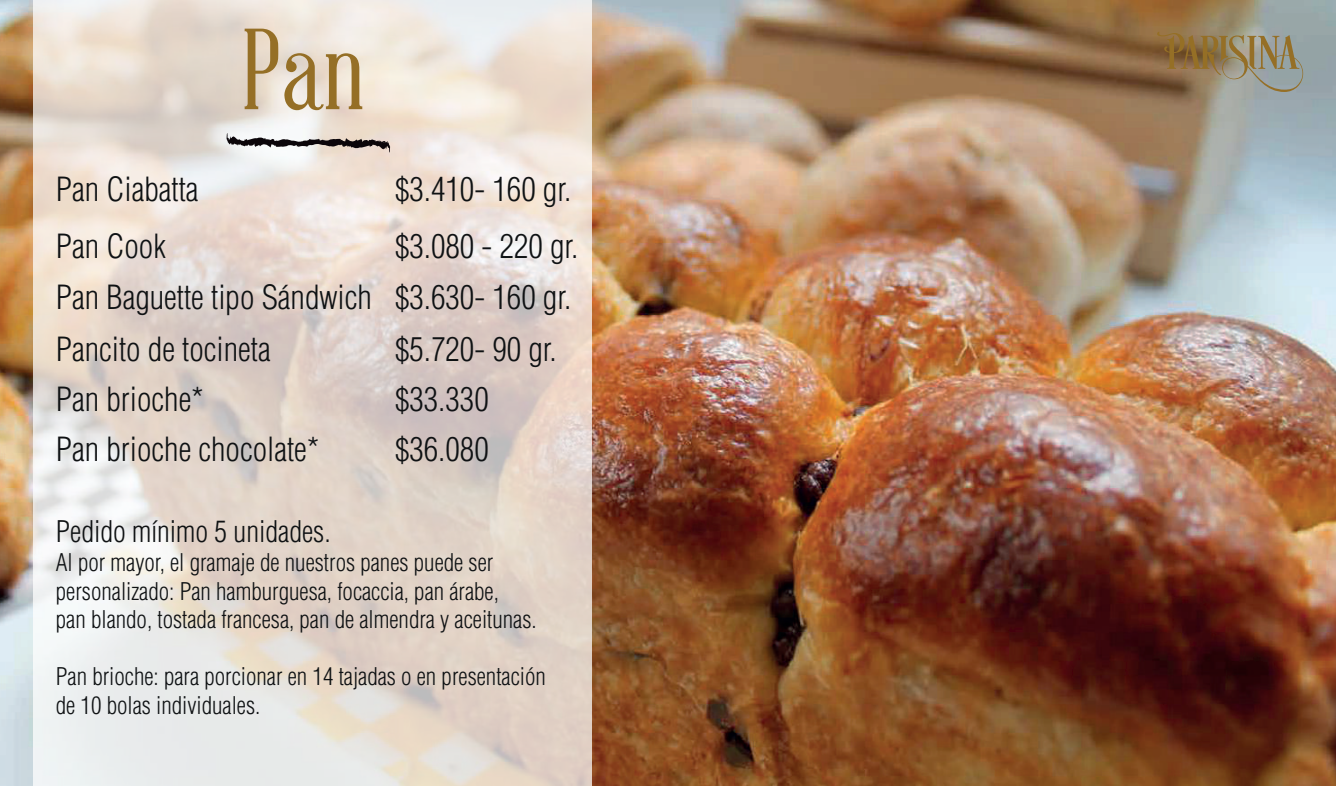
<style>
.page{position:relative;width:1336px;height:786px;background:#fff}
.page>*{position:absolute;margin:0;border:0;box-sizing:border-box;transform-origin:0 0}
.t1{font:112.5px "Abraham Lincoln";color:#956f26}
.t2{font:300 condensed 32.5px/51.6px "Helvetica";color:#0f1214}
.t3{font:300 condensed 29.12px "Helvetica";color:#0f1214}
.t4{font:300 condensed 23.75px/28.6px "Helvetica";color:#0f1214}
</style>
<div class="page">
<img style="left:0;top:0;width:1335px;height:785px">
<svg style="left:34px;top:0;width:558px;height:785px;background:#e5dbd3"></svg>
<svg style="left:226px;top:133px;width:164px;height:20px"></svg>
<svg style="left:1156px;top:31px;width:146px;height:61px;background:#938467"></svg>
<h1 class="t1" style="left:241px;top:11px;width:125px">Pan</h1>
<h2 class="t2" style="left:56px;top:163px;width:144px">Pan Ciabatta</h2>
<h2 class="t2" style="left:395px;top:163px;width:178px">$3.410- 160 gr.</h2>
<h2 class="t2" style="left:56px;top:219px;width:112px">Pan Cook</h2>
<h2 class="t2" style="left:56px;top:219px;width:524px;text-indent:339px">$3.080 - 220 gr.<br>Pan Baguette tipo Sándwich $3.630- 160 gr.<br>Pancito de tocineta</h2>
<h2 class="t2" style="left:395px;top:323px;width:163px">$5.720- 90 gr.</h2>
<h2 class="t2" style="left:56px;top:373px;width:150px">Pan brioche*</h2>
<h2 class="t2" style="left:395px;top:373px;width:95px">$33.330</h2>
<h2 class="t2" style="left:56px;top:423px;width:265px">Pan brioche chocolate*</h2>
<h2 class="t2" style="left:395px;top:423px;width:95px">$36.080</h2>
<p class="t3" style="left:56px;top:513px;width:276px">Pedido mínimo 5 unidades.</p>
<p class="t4" style="left:56px;top:547px;width:482px">Al por mayor, el gramaje de nuestros panes puede ser personalizado: Pan hamburguesa, focaccia, pan árabe,<br>pan blando, tostada francesa, pan de almendra y aceitunas.</p>
<p class="t4" style="left:56px;top:662px;width:491px">Pan brioche: para porcionar en 14 tajadas o en presentación de 10 bolas individuales.</p>
</div>
